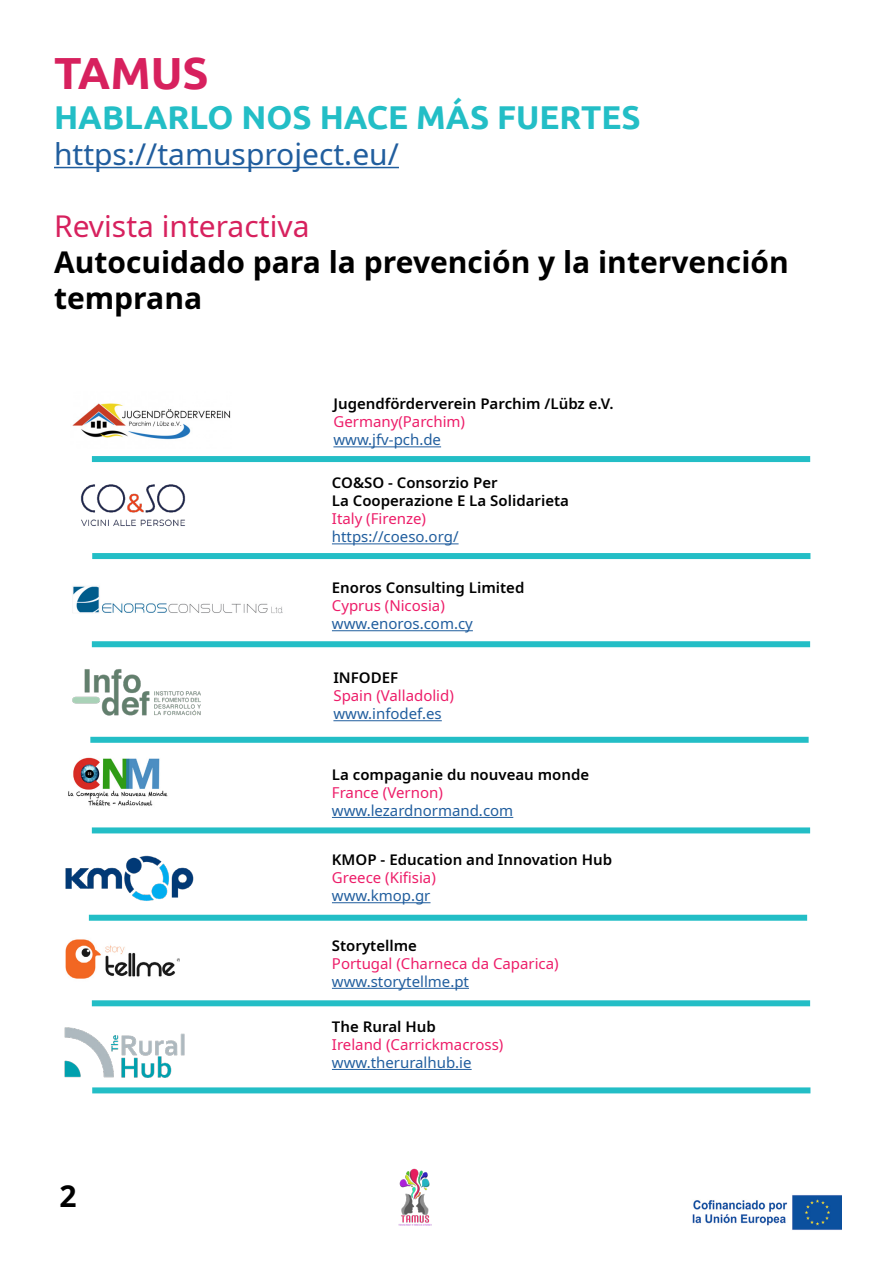
<style>
.page{position:relative;width:893px;height:1263px;background:#fff}
.page>*{position:absolute;margin:0;border:0;box-sizing:border-box;transform-origin:0 0}
.t1{font:700 45px "Ubuntu";color:#d7215e}
.t2{font:700 33px "Ubuntu";color:#23bec6}
.t3{font:700 30px/36px "Noto Sans";color:#000}
.t4{font:30px "Noto Sans";color:#215e9e}
.t5{font:30px "Noto Sans";color:#d7215e}
.t6{font:600 15px/18px "Noto Sans";color:#000}
.t7{font:15px "Noto Sans";color:#ed1d69}
.t8{font:15px "Noto Sans";color:#215e9e}
</style>
<div class="page">
<img style="left:398px;top:1168px;width:34px;height:58px">
<img style="left:692px;top:1195px;width:150px;height:35px">
<hr style="left:54px;top:167px;width:345px;height:1px;background:#215e9e">
<img style="left:80px;top:484px;width:106px;height:42px">
<img style="left:72px;top:586px;width:211px;height:28px">
<img style="left:72px;top:669px;width:129px;height:47px">
<img style="left:65px;top:855px;width:129px;height:46px">
<img style="left:72px;top:403px;width:159px;height:37px">
<img style="left:65px;top:939px;width:114px;height:40px">
<img style="left:64px;top:1027px;width:121px;height:51px">
<img style="left:68px;top:757px;width:100px;height:49px">
<div style="left:92px;top:456px;width:718px;height:6px;background:#23bec6"></div>
<div style="left:92px;top:553px;width:718px;height:6px;background:#23bec6"></div>
<div style="left:92px;top:641px;width:718px;height:6px;background:#23bec6"></div>
<div style="left:90px;top:737px;width:719px;height:6px;background:#23bec6"></div>
<div style="left:92px;top:827px;width:718px;height:6px;background:#23bec6"></div>
<div style="left:89px;top:915px;width:718px;height:6px;background:#23bec6"></div>
<div style="left:92px;top:1000px;width:718px;height:6px;background:#23bec6"></div>
<div style="left:92px;top:1087px;width:718px;height:6px;background:#23bec6"></div>
<hr style="left:333px;top:446px;width:108px;height:1px;background:#215e9e">
<hr style="left:332px;top:543px;width:127px;height:1px;background:#215e9e">
<hr style="left:332px;top:630px;width:141px;height:1px;background:#215e9e">
<hr style="left:333px;top:720px;width:109px;height:1px;background:#215e9e">
<hr style="left:332px;top:817px;width:181px;height:1px;background:#215e9e">
<hr style="left:332px;top:902px;width:98px;height:1px;background:#215e9e">
<hr style="left:332px;top:988px;width:137px;height:1px;background:#215e9e">
<hr style="left:332px;top:1069px;width:140px;height:1px;background:#215e9e">
<h1 class="t1" style="left:54px;top:46px;width:156px">TAMUS</h1>
<h2 class="t2" style="left:54px;top:97px;width:588px">HABLARLO NOS HACE MÁS FUERTES</h2>
<h3 class="t4" style="left:54px;top:133px;width:346px">https://tamusproject.eu/</h3>
<h3 class="t5" style="left:54px;top:205px;width:257px">Revista interactiva</h3>
<h3 class="t3" style="left:54px;top:244px;width:736px">Autocuidado para la prevención y la intervención temprana</h3>
<p class="t6" style="left:333px;top:395px;width:282px">Jugendförderverein Parchim /Lübz e.V.</p>
<p class="t7" style="left:333px;top:411px;width:133px">Germany(Parchim)</p>
<p class="t8" style="left:333px;top:429px;width:109px">www.jfv-pch.de</p>
<p class="t6" style="left:332px;top:474px;width:239px">CO&amp;SO - Consorzio Per<br>La Cooperazione E La Solidarieta</p>
<p class="t7" style="left:332px;top:508px;width:96px">Italy (Firenze)</p>
<p class="t8" style="left:332px;top:526px;width:128px">https://coeso.org/</p>
<p class="t6" style="left:332px;top:579px;width:194px">Enoros Consulting Limited</p>
<p class="t7" style="left:332px;top:595px;width:114px">Cyprus (Nicosia)</p>
<p class="t8" style="left:332px;top:613px;width:142px">www.enoros.com.cy</p>
<p class="t6" style="left:333px;top:669px;width:66px">INFODEF</p>
<p class="t7" style="left:333px;top:685px;width:122px">Spain (Valladolid)</p>
<p class="t8" style="left:333px;top:703px;width:110px">www.infodef.es</p>
<h3 class="t3" style="left:60px;top:1179px;width:19px">2</h3>
<p class="t6" style="left:332px;top:766px;width:259px">La compaganie du nouveau monde</p>
<p class="t7" style="left:332px;top:782px;width:112px">France (Vernon)</p>
<p class="t8" style="left:332px;top:800px;width:183px">www.lezardnormand.com</p>
<p class="t6" style="left:332px;top:851px;width:282px">KMOP - Education and Innovation Hub</p>
<p class="t7" style="left:332px;top:867px;width:105px">Greece (Kifisia)</p>
<p class="t8" style="left:332px;top:885px;width:100px">www.kmop.gr</p>
<p class="t6" style="left:332px;top:937px;width:86px">Storytellme</p>
<p class="t7" style="left:332px;top:953px;width:228px">Portugal (Charneca da Caparica)</p>
<p class="t8" style="left:332px;top:971px;width:139px">www.storytellme.pt</p>
<p class="t6" style="left:332px;top:1018px;width:105px">The Rural Hub</p>
<p class="t7" style="left:332px;top:1034px;width:173px">Ireland (Carrickmacross)</p>
<p class="t8" style="left:332px;top:1052px;width:141px">www.theruralhub.ie</p>
</div>
